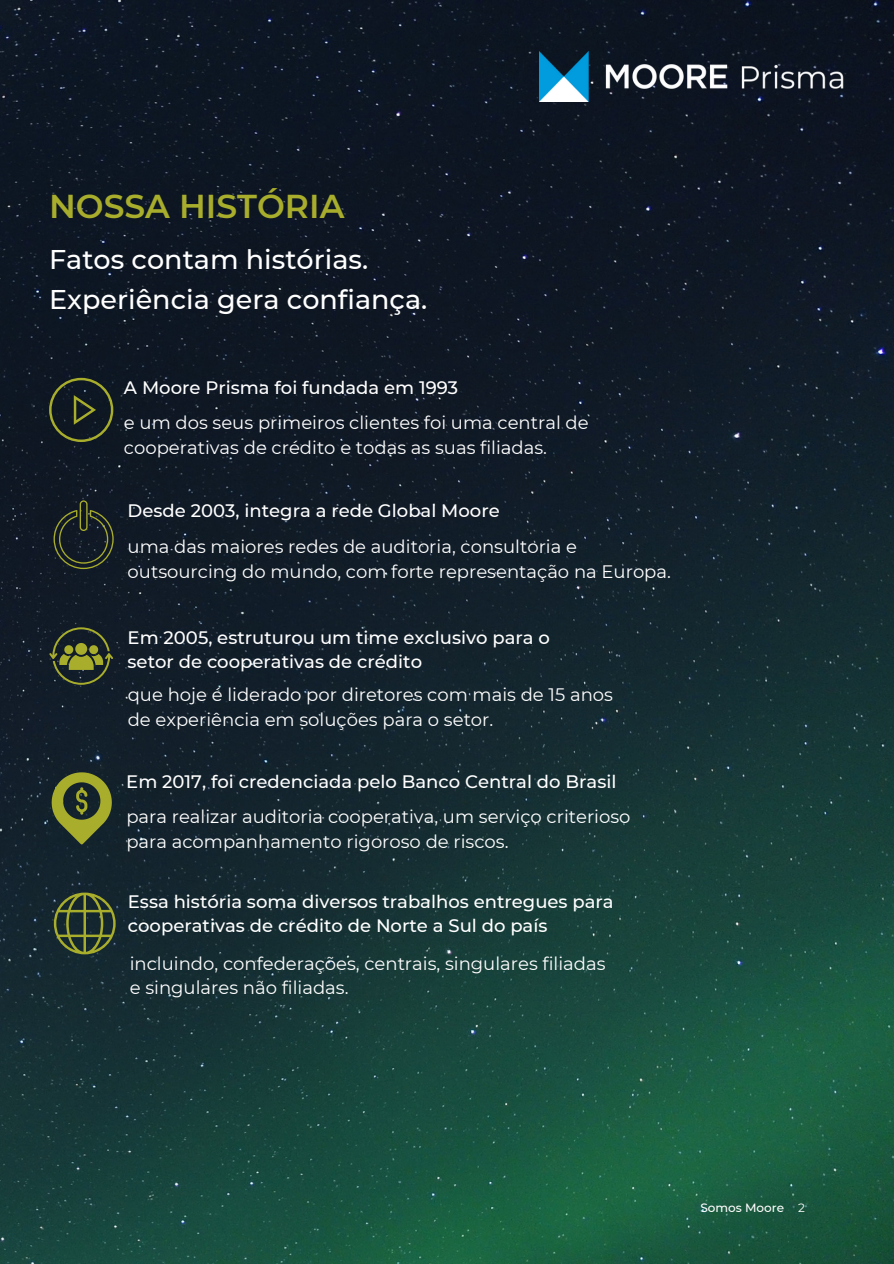
<style>
.page{position:relative;width:894px;height:1264px;background:#fff}
.page>*{position:absolute;margin:0;border:0;box-sizing:border-box;transform-origin:0 0}
.t1{font:600 33px "Montserrat";color:#a8ad2c}
.t2{font:500 27px "Montserrat";color:#fff}
.t3{font:18px/24.8px "Montserrat";color:#fff}
.t4{font:500 18px/24.8px "Montserrat";color:#fff}
.t5{font:500 12px "Montserrat";color:#fff}
.t6{font:12px "Montserrat";color:#fff}
</style>
<div class="page">
<img style="left:0;top:0;width:893px;height:1263px">
<img style="left:539px;top:52px;width:305px;height:49px">
<svg style="left:54px;top:500px;width:60px;height:69px;background:#232b26"></svg>
<svg style="left:49px;top:378px;width:64px;height:64px;background:#262f24"></svg>
<svg style="left:49px;top:627px;width:64px;height:57px;background:#3e4729"></svg>
<svg style="left:54px;top:892px;width:62px;height:62px;background:#3f4d2e"></svg>
<svg style="left:52px;top:772px;width:60px;height:72px;background:#5a652c"></svg>
<p class="t1" style="left:49px;top:186px;width:297px">NOSSA HISTÓRIA</p>
<p class="t2" style="left:49px;top:242px;width:320px">Fatos contam histórias.</p>
<p class="t2" style="left:49px;top:283px;width:379px">Experiência gera confiança.</p>
<p class="t4" style="left:124px;top:375px;width:336px">A Moore Prisma foi fundada em 1993</p>
<p class="t3" style="left:124px;top:410px;width:466px">e um dos seus primeiros clientes foi uma central de cooperativas de crédito e todas as suas filiadas.</p>
<p class="t4" style="left:128px;top:498px;width:373px">Desde 2003, integra a rede Global Moore</p>
<p class="t3" style="left:128px;top:534px;width:451px">uma das maiores redes de auditoria, consultoria e</p>
<p class="t3" style="left:128px;top:559px;width:544px">outsourcing do mundo, com forte representação na Europa.</p>
<p class="t4" style="left:128px;top:624px;width:424px">Em 2005, estruturou um time exclusivo para o</p>
<p class="t4" style="left:128px;top:649px;width:296px">setor de cooperativas de crédito</p>
<p class="t3" style="left:128px;top:682px;width:486px">que hoje é liderado por diretores com mais de 15 anos</p>
<p class="t3" style="left:128px;top:707px;width:367px">de experiência em soluções para o setor.</p>
<p class="t4" style="left:126px;top:769px;width:491px">Em 2017, foi credenciada pelo Banco Central do Brasil</p>
<p class="t3" style="left:126px;top:804px;width:505px">para realizar auditoria cooperativa, um serviço criterioso</p>
<p class="t3" style="left:126px;top:829px;width:383px">para acompanhamento rigoroso de riscos.</p>
<p class="t4" style="left:128px;top:888px;width:487px">Essa história soma diversos trabalhos entregues para cooperativas de crédito de Norte a Sul do país</p>
<p class="t3" style="left:130px;top:950px;width:477px">incluindo, confederações, centrais, singulares filiadas</p>
<p class="t3" style="left:130px;top:975px;width:220px">e singulares não filiadas.</p>
<p class="t5" style="left:700px;top:1200px;width:85px">Somos Moore</p>
<p class="t6" style="left:797px;top:1200px;width:8px">2</p>
</div>
